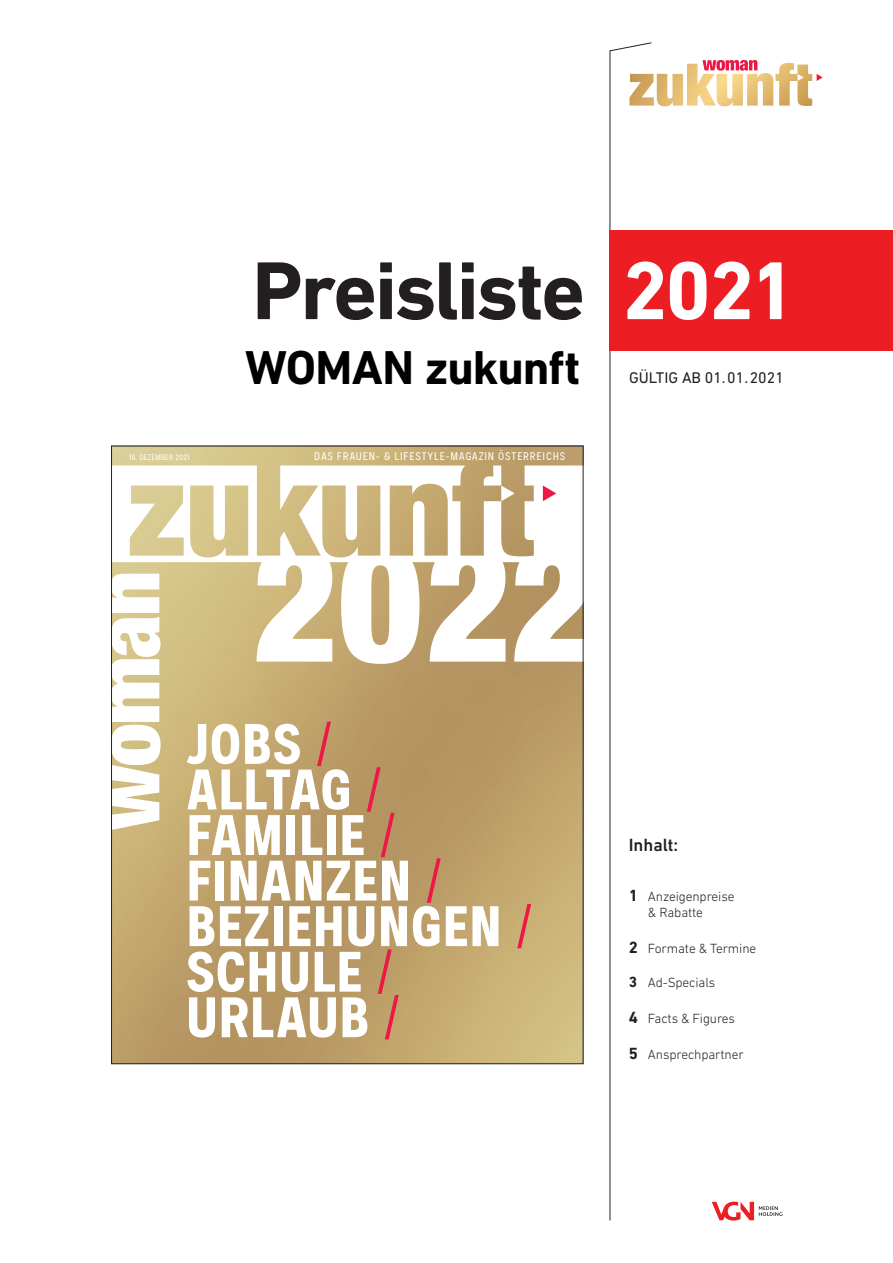
<style>
.page{position:relative;width:893px;height:1263px;background:#fff}
.page>*{position:absolute;margin:0;border:0;box-sizing:border-box;transform-origin:0 0}
.t1{font:900 condensed 87.6px "Helvetica Neue LT Std";letter-spacing:-.02em;color:#fff}
.Headline{font:700 83.4px "DIN Next LT Pro";letter-spacing:-.03em;color:#231f20}
.t2{font:800 57px/45.6px "Couplet CF";letter-spacing:-.01em;color:#fff}
.Headline-2{font:700 48.3px "DIN Next LT Pro";letter-spacing:-.02em;color:#000}
.A_2_Subline_vgn{font:500 18px "DIN Next LT Pro";color:#231f20}
.Zwischen_Titel_2{font:15.75px "DIN Next LT Pro";color:#231f20}
.B_1b_Lauftext_Zahlen{font:300 13.5px/16.2px "DIN Next LT Pro";letter-spacing:-.01em;color:#231f20}
.t3{font:500 11.1px "Couplet CF";letter-spacing:.07em;color:#fff}
.t4{font:500 7.95px "Couplet CF";letter-spacing:.02em;color:#fff}
.s1{color:#fff}
.s2{font-weight:400;color:#ed1846}
.s3{font-weight:700;font-size:16.5px}
.s4{font-weight:700;font-size:15px}
</style>
<div class="page">
<svg style="left:712px;top:1201px;width:70px;height:19px"></svg>
<img style="left:652px;top:63px;width:160px;height:43px">
<svg style="left:797px;top:74px;width:7px;height:7px"></svg>
<svg style="left:817px;top:74px;width:6px;height:7px"></svg>
<svg style="left:702px;top:60px;width:55px;height:11px"></svg>
<svg style="left:609px;top:42px;width:43px;height:1179px"></svg>
<div style="left:610px;top:230px;width:283px;height:121px;background:#ed1d24"></div>
<img style="left:113px;top:448px;width:468px;height:614px">
<svg style="left:430px;top:562px;width:151px;height:100px"></svg>
<svg style="left:257px;top:562px;width:162px;height:102px"></svg>
<svg style="left:113px;top:465px;width:468px;height:97px"></svg>
<svg style="left:501px;top:485px;width:14px;height:16px"></svg>
<svg style="left:543px;top:485px;width:13px;height:16px"></svg>
<p class="Headline" style="left:252px;top:242px;width:545px">Preisliste <span class="s1">2021</span></p>
<p class="Headline-2" style="left:245px;top:339px;width:337px">WOMAN zukunft</p>
<p class="Zwischen_Titel_2" style="left:629px;top:368px;width:156px">GÜLTIG AB 01.01.2021</p>
<p class="t4" style="left:129px;top:453px;width:62px">16. DEZEMBER 2021</p>
<p class="t3" style="left:314px;top:450px;width:252px">DAS FRAUEN- &amp; LIFESTYLE-MAGAZIN ÖSTERREICHS</p>
<p class="t1" style="left:74px;top:830px;width:261px;rotate:-90deg">woman</p>
<p class="t2" style="left:186px;top:726px;width:349px">JOBS <span class="s2">/<br></span>ALLTAG <span class="s2">/<br></span>FAMILIE <span class="s2">/<br></span>FINANZEN <span class="s2">/<br></span>BEZIEHUNGEN <span class="s2">/<br></span>SCHULE <span class="s2">/<br></span>URLAUB <span class="s2">/</span></p>
<p class="A_2_Subline_vgn" style="left:629px;top:834px;width:51px">Inhalt:</p>
<p class="B_1b_Lauftext_Zahlen" style="left:648px;top:888px;width:88px;text-indent:-19px"><span class="s3">1</span> Anzeigenpreise &amp; Rabatte</p>
<p class="B_1b_Lauftext_Zahlen" style="left:629px;top:940px;width:129px"><span class="s3">2</span> Formate &amp; Termine</p>
<p class="B_1b_Lauftext_Zahlen" style="left:629px;top:975px;width:88px"><span class="s4">3</span> Ad-Specials</p>
<p class="B_1b_Lauftext_Zahlen" style="left:629px;top:1011px;width:108px"><span class="s3">4</span> Facts &amp; Figures</p>
<p class="B_1b_Lauftext_Zahlen" style="left:629px;top:1047px;width:116px"><span class="s3">5</span> Ansprechpartner</p>
</div>
